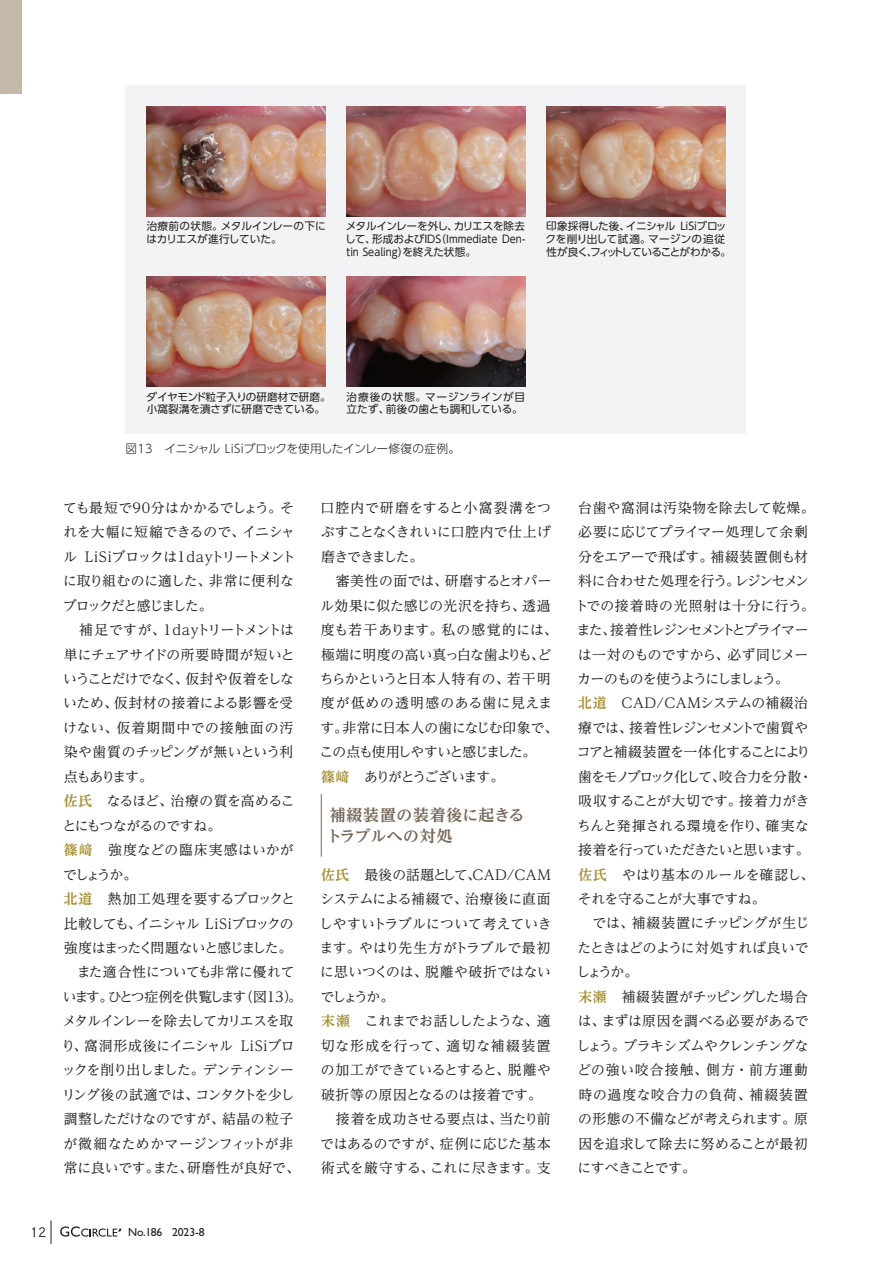
<style>
.page{position:relative;width:893px;height:1263px;background:#fff}
.page>*{position:absolute;margin:0;border:0;box-sizing:border-box;transform-origin:0 0}
.t1{font:700 15.9px/21.3px "UD Reimin Pr 6 N";letter-spacing:.035em;color:#766758}
.t2{font:13.8px/24.5px "UD Reimin Pr 6 N";letter-spacing:-.015em;color:#231f20}
.t3{font:13.35px "Copperplate Gothic Std 29 AB";color:#231f20}
.t4{font:300 11.7px "UD Shin Go Pr 6 N";letter-spacing:-.02em;color:#231f20}
.t5{font:11.7px "Gill Sans Std";letter-spacing:-.01em;color:#231f20}
.t6{font:10.65px/12.8px "UD Shin Go Pr 6 N";letter-spacing:-.005em;color:#231f20}
.t7{font:10.65px/12.8px "UD Shin Go Pr 6 N";letter-spacing:-.04em;color:#231f20}
.t8{font:10.65px/12.8px "UD Shin Go C Oniz Pr 6 N";letter-spacing:.005em;color:#231f20}
.t9{font:10.65px/12.8px "UD Shin Go Pr 6 N";letter-spacing:.025em;color:#231f20}
.t10{font:10.65px "UD Shin Go Pr 6 N";letter-spacing:-.025em;color:#231f20}
.s1{font-family:"UD Shin Go C Oniz Pr 6 N"}
.s2{font-family:"UD Shin Go Pr 6 N"}
.s3{font-weight:700;color:#a79137}
</style>
<div class="page">
<div style="left:0;top:0;width:21px;height:94px;background:#c4b8a8"></div>
<div style="left:125px;top:85px;width:621px;height:349px;background:#f2f3f4"></div>
<hr style="left:321px;top:794px;width:1px;height:63px;background:#766758">
<img style="left:347px;top:106px;width:178px;height:111px">
<img style="left:347px;top:276px;width:178px;height:111px">
<img style="left:147px;top:276px;width:178px;height:111px">
<img style="left:147px;top:106px;width:178px;height:111px">
<img style="left:546px;top:106px;width:179px;height:111px">
<svg style="left:51px;top:1220px;width:1px;height:24px"></svg>
<svg style="left:60px;top:1226px;width:62px;height:10px"></svg>
<p class="t6" style="left:147px;top:220px;width:181px">治療前の状態。メタルインレーの下にはカリエスが進行していた。</p>
<p class="t7" style="left:546px;top:220px;width:187px">印象採得した後、イニシャル <span class="s1">LiSi</span>ブロックを削り出して試適。マージンの追従性が良く、フィットしていることがわかる。</p>
<p class="t10" style="left:346px;top:218px;width:181px">メタルインレーを外し、カリエスを除去</p>
<p class="t8" style="left:345px;top:232px;width:182px"><span class="s2">して、形成および</span>IDS<span class="s2">（</span>Immediate Den&shy;tin Sealing<span class="s2">）を終えた状態。</span></p>
<p class="t6" style="left:147px;top:390px;width:186px">ダイヤモンド粒子入りの研磨材で研磨。小窩裂溝を潰さずに研磨できている。</p>
<p class="t9" style="left:347px;top:390px;width:180px">治療後の状態。マージンラインが目立たず、前後の歯とも調和している。</p>
<p class="t4" style="left:125px;top:439px;width:336px">図<span class="s1">13</span>　イニシャル <span class="s1">LiSi</span>ブロックを使用したインレー修復の症例。</p>
<p class="t2" style="left:61px;top:495px;width:242px">ても最短で90分はかかるでしょう。それを大幅に短縮できるので、イニシャル LiSiブロックは1dayトリートメントに取り組むのに適した、非常に便利なブロックだと感じました。<br>　補足ですが、1dayトリートメントは単にチェアサイドの所要時間が短いということだけでなく、仮封や仮着をしないため、仮封材の接着による影響を受けない、仮着期間中での接触面の汚染や歯質のチッピングが無いという利点もあります。<br><span class="s3">佐氏　</span>なるほど、治療の質を高めることにもつながるのですね。<br><span class="s3">篠﨑　</span>強度などの臨床実感はいかがでしょうか。<br><span class="s3">北道　</span>熱加工処理を要するブロックと比較しても、イニシャル LiSiブロックの強度はまったく問題ないと感じました。　また適合性についても非常に優れています。ひとつ症例を供覧します（図13）。メタルインレーを除去してカリエスを取り、窩洞形成後にイニシャル LiSiブロックを削り出しました。デンティンシーリング後の試適では、コンタクトを少し調整しただけなのですが、結晶の粒子が微細なためかマージンフィットが非常に良いです。また、研磨性が良好で、</p>
<p class="t2" style="left:320px;top:495px;width:240px">口腔内で研磨をすると小窩裂溝をつぶすことなくきれいに口腔内で仕上げ磨きできました。<br>　審美性の面では、研磨するとオパール効果に似た感じの光沢を持ち、透過度も若干あります。私の感覚的には、極端に明度の高い真っ白な歯よりも、どちらかというと日本人特有の、若干明度が低めの透明感のある歯に見えます。非常に日本人の歯になじむ印象で、この点も使用しやすいと感じました。<br><span class="s3">篠﨑　</span>ありがとうございます。</p>
<p class="t1" style="left:326px;top:804px;width:200px">補綴装置の装着後に起きるトラブルへの対処</p>
<p class="t2" style="left:319px;top:862px;width:234px"><span class="s3">佐氏　</span>最後の話題として、CAD/CAMシステムによる補綴で、治療後に直面しやすいトラブルについて考えていきます。やはり先生方がトラブルで最初に思いつくのは、脱離や破折ではないでしょうか。<br><span class="s3">末瀬　</span>これまでお話ししたような、適切な形成を行って、適切な補綴装置の加工ができているとすると、脱離や破折等の原因となるのは接着です。　接着を成功させる要点は、当たり前ではあるのですが、症例に応じた基本術式を厳守する、これに尽きます。支</p>
<p class="t3" style="left:30px;top:1224px;width:18px">12</p>
<p class="t5" style="left:128px;top:1226px;width:78px">No.186 2023-8</p>
<p class="t2" style="left:575px;top:495px;width:242px">台歯や窩洞は汚染物を除去して乾燥。必要に応じてプライマー処理して余剰分をエアーで飛ばす。補綴装置側も材料に合わせた処理を行う。レジンセメントでの接着時の光照射は十分に行う。また、接着性レジンセメントとプライマーは一対のものですから、必ず同じメーカーのものを使うようにしましょう。<br><span class="s3">北道　</span>CAD/CAMシステムの補綴治療では、接着性レジンセメントで歯質やコアと補綴装置を一体化することにより歯をモノブロック化して、咬合力を分散・吸収することが大切です。接着力がきちんと発揮される環境を作り、確実な接着を行っていただきたいと思います。<span class="s3">佐氏　</span>やはり基本のルールを確認し、それを守ることが大事ですね。<br>　では、補綴装置にチッピングが生じたときはどのように対処すれば良いでしょうか。<br><span class="s3">末瀬　</span>補綴装置がチッピングした場合は、まずは原因を調べる必要があるでしょう。ブラキシズムやクレンチングなどの強い咬合接触、側方・前方運動時の過度な咬合力の負荷、補綴装置の形態の不備などが考えられます。原因を追求して除去に努めることが最初にすべきことです。</p>
</div>
